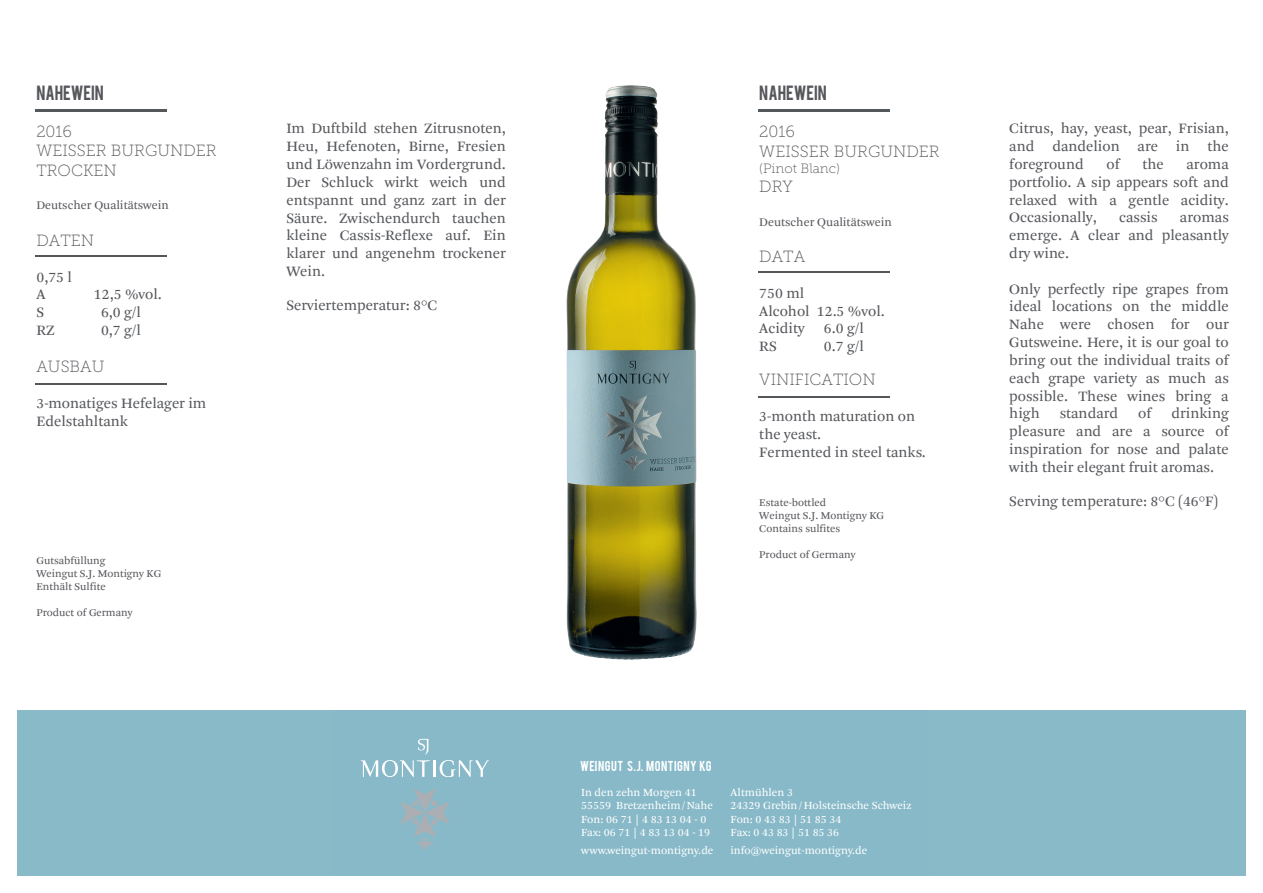
<style>
.page{position:relative;width:1263px;height:893px;background:#fff}
.page>*{position:absolute;margin:0;border:0;box-sizing:border-box;transform-origin:0 0}
.t1{font:16.2px/19.5px "Museo Slab 100";color:#55575b}
.t2{font:16.2px "Bebas";letter-spacing:-.005em;color:#55575b}
.t3{font:14.85px/17.9px "Arnhem Pro Bln";color:#55575b;text-align:justify}
.t4{font:13.5px "Museo Slab 100";color:#55575b}
.t5{font:12.15px "Arnhem Pro Bln";color:#55575b}
.t6{font:11.25px/13.5px "Arnhem Pro Blond";color:#fff}
.t7{font:11.25px "Bebas";letter-spacing:.04em;color:#fff}
.t8{font:10.8px/12.9px "Arnhem Pro Bln";color:#55575b}
</style>
<div class="page">
<div style="left:17px;top:710px;width:1229px;height:166px;background:#88bac8"></div>
<svg style="left:361px;top:739px;width:128px;height:38px"></svg>
<svg style="left:400px;top:788px;width:49px;height:62px"></svg>
<img style="left:566px;top:85px;width:131px;height:574px">
<hr style="left:35px;top:109px;width:132px;height:3px;background:#55585b">
<hr style="left:35px;top:255px;width:132px;height:2px;background:#55585b">
<hr style="left:35px;top:384px;width:132px;height:1px;background:#55585b">
<hr style="left:758px;top:109px;width:131px;height:3px;background:#55585b">
<hr style="left:758px;top:272px;width:131px;height:1px;background:#55585b">
<hr style="left:758px;top:397px;width:131px;height:1px;background:#55585b">
<p class="t2" style="left:36px;top:81px;width:69px">NAHEWEIN</p>
<p class="t1" style="left:36px;top:122px;width:182px">2016<br>WEISSER BURGUNDER<br>TROCKEN</p>
<p class="t5" style="left:36px;top:198px;width:134px">Deutscher Qualitätswein</p>
<p class="t1" style="left:36px;top:230px;width:59px">DATEN</p>
<p class="t3" style="left:36px;top:268px;width:37px">0,75 l<br>A</p>
<p class="t3" style="left:94px;top:286px;width:70px">12,5 %vol.</p>
<p class="t3" style="left:36px;top:304px;width:9px">S</p>
<p class="t3" style="left:101px;top:304px;width:41px">6,0 g/l</p>
<p class="t3" style="left:36px;top:321px;width:20px">RZ</p>
<p class="t3" style="left:101px;top:321px;width:41px">0,7 g/l</p>
<p class="t1" style="left:36px;top:357px;width:70px">AUSBAU</p>
<p class="t3" style="left:36px;top:394px;width:171px">3-monatiges Hefelager im<br>Edelstahltank</p>
<p class="t8" style="left:36px;top:555px;width:126px">Gutsabfüllung<br>Weingut S.J. Montigny KG<br>Enthält Sulfite</p>
<p class="t8" style="left:36px;top:606px;width:98px">Product of Germany</p>
<p class="t3" style="left:286px;top:120px;width:221px">Im Duftbild stehen Zitrusnoten, Heu, Hefenoten, Birne, Fresien und Löwenzahn im Vordergrund.<br>Der Schluck wirkt weich und entspannt und ganz zart in der Säure. Zwischendurch tauchen kleine Cassis-Reflexe auf. Ein klarer und angenehm trockener Wein.</p>
<p class="t3" style="left:286px;top:297px;width:153px">Serviertemperatur: 8°C</p>
<p class="t2" style="left:759px;top:81px;width:69px">NAHEWEIN</p>
<p class="t1" style="left:759px;top:122px;width:182px">2016<br>WEISSER BURGUNDER</p>
<p class="t4" style="left:759px;top:164px;width:82px">(Pinot Blanc)</p>
<p class="t1" style="left:759px;top:177px;width:35px">DRY</p>
<p class="t5" style="left:759px;top:214px;width:134px">Deutscher Qualitätswein</p>
<p class="t1" style="left:759px;top:247px;width:47px">DATA</p>
<p class="t3" style="left:759px;top:284px;width:127px;text-align:left">750 ml<br>Alcohol 12.5 %vol.<br>Acidity</p>
<p class="t3" style="left:824px;top:320px;width:41px">6.0 g/l</p>
<p class="t3" style="left:759px;top:338px;width:19px">RS</p>
<p class="t3" style="left:824px;top:338px;width:41px">0.7 g/l</p>
<p class="t1" style="left:759px;top:370px;width:118px">VINIFICATION</p>
<p class="t3" style="left:759px;top:407px;width:168px;text-align:left">3-month maturation on the yeast.<br>Fermented in steel tanks.</p>
<p class="t8" style="left:759px;top:496px;width:126px">Estate-bottled<br>Weingut S.J. Montigny KG<br>Contains sulfites</p>
<p class="t8" style="left:759px;top:548px;width:98px">Product of Germany</p>
<p class="t3" style="left:1009px;top:120px;width:221px">Citrus, hay, yeast, pear, Frisian, and dandelion are in the foreground</p>
<p class="t3" style="left:1106px;top:155px;width:15px">of</p>
<p class="t3" style="left:1142px;top:155px;width:23px">the</p>
<p class="t3" style="left:1009px;top:155px;width:221px;text-indent:177px">aroma portfolio. A sip appears soft and relaxed with a gentle acidity.<br>Occasionally,</p>
<p class="t3" style="left:1119px;top:209px;width:40px">cassis</p>
<p class="t3" style="left:1009px;top:209px;width:221px;text-indent:171px">aromas emerge. A clear and pleasantly dry wine.</p>
<p class="t3" style="left:1009px;top:280px;width:221px">Only perfectly ripe grapes from ideal locations on the middle Nahe were chosen for our Gutsweine. Here, it is our goal to bring out the individual traits of each grape variety as much as possible. These wines bring a high</p>
<p class="t3" style="left:1009px;top:405px;width:221px;text-indent:162px">drinking pleasure and are a source of inspiration for nose and palate with their elegant fruit aromas.</p>
<p class="t3" style="left:1009px;top:492px;width:210px">Serving temperature: 8°C (46°F)</p>
<p class="t3" style="left:1060px;top:405px;width:60px">standard</p>
<p class="t3" style="left:1138px;top:405px;width:15px">of</p>
<p class="t7" style="left:580px;top:757px;width:133px">WEINGUT S.J. MONTIGNY KG</p>
<p class="t6" style="left:581px;top:785px;width:133px">In den zehn Morgen 41<br>55559 Bretzenheim/Nahe<br>Fon: 06 71 | 4 83 13 04 - 0<br>Fax: 06 71 | 4 83 13 04 - 19</p>
<p class="t6" style="left:581px;top:844px;width:134px">www.weingut-montigny.de</p>
<p class="t6" style="left:731px;top:785px;width:182px">Altmühlen 3<br>24329 Grebin/Holsteinsche Schweiz<br>Fon: 0 43 83 | 51 85 34<br>Fax: 0 43 83 | 51 85 36</p>
<p class="t6" style="left:731px;top:844px;width:138px">info@weingut-montigny.de</p>
</div>
